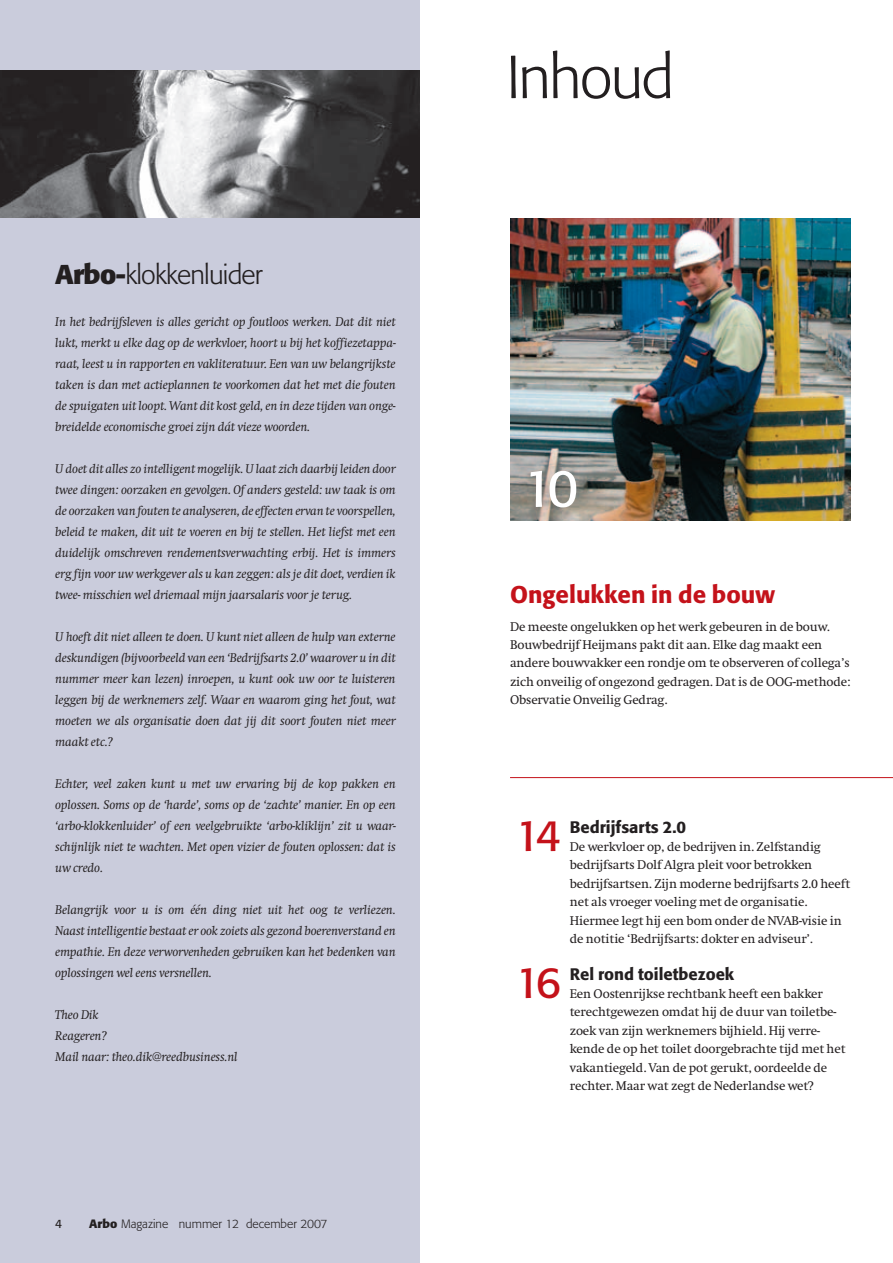
<style>
.page{position:relative;width:893px;height:1263px;background:#fff}
.page>*{position:absolute;margin:0;border:0;box-sizing:border-box;transform-origin:0 0}
.t1{font:300 60px "Formata";letter-spacing:-.03em;color:#231f20}
.t2{font:52.5px "Formata";color:#fff}
.t3{font:43.5px "Formata";color:#c4121a}
.t4{font:300 27px "Formata";letter-spacing:-.03em;color:#231f20}
.t5{font:500 24px "Formata";color:#c4121a}
.t6{font:500 16.5px "Formata";color:#231f20}
.t7{font:italic 13.2px/21px "Swift";letter-spacing:-.01em;color:#231f20;text-align:justify}
.t8{font:13.2px/18.3px "Swift";letter-spacing:-.01em;color:#231f20}
.t9{font:300 12px "Formata";color:#231f20}
.t10{font:12px "Formata";color:#231f20}
.s1{font-weight:700}
</style>
<div class="page">
<hr style="left:510px;top:777px;width:383px;height:1px;background:#c4121a">
<div style="left:0;top:0;width:419px;height:1263px;background:#caccdc"></div>
<img style="left:0;top:71px;width:419px;height:147px">
<img style="left:510px;top:219px;width:340px;height:301px">
<h3 class="t4" style="left:55px;top:263px;width:209px"><span class="s1">Arbo-</span>klokkenluider</h3>
<p class="t7" style="left:55px;top:313px;width:342px">In het bedrijfsleven is alles gericht op foutloos werken. Dat dit niet lukt, merkt u elke dag op de werkvloer, hoort u bij het koffiezetappa&shy;raat, leest u in rapporten en vakliteratuur. Een van uw belangrijkste taken is dan met actieplannen te voorkomen dat het met die fouten de spuigaten uit loopt. Want dit kost geld, en in deze tijden van onge&shy;breidelde economische groei zijn dát vieze woorden.</p>
<p class="t7" style="left:55px;top:460px;width:342px">U doet dit alles zo intelligent mogelijk. U laat zich daarbij leiden door twee dingen: oorzaken en gevolgen. Of anders gesteld: uw taak is om de oorzaken van fouten te analyseren, de effecten ervan te voorspellen, beleid te maken, dit uit te voeren en bij te stellen. Het liefst met een duidelijk omschreven rendementsverwachting erbij. Het is immers erg fijn voor uw werkgever als u kan zeggen: als je dit doet, verdien ik twee- misschien wel driemaal mijn jaarsalaris voor je terug.</p>
<p class="t7" style="left:55px;top:628px;width:342px">U hoeft dit niet alleen te doen. U kunt niet alleen de hulp van externe deskundigen (bijvoorbeeld van een ‘Bedrijfsarts 2.0’ waarover u in dit nummer meer kan lezen) inroepen, u kunt ook uw oor te luisteren leggen bij de werknemers zelf. Waar en waarom ging het fout, wat moeten we als organisatie doen dat jij dit soort fouten niet meer maakt etc.?</p>
<p class="t7" style="left:55px;top:775px;width:342px">Echter, veel zaken kunt u met uw ervaring bij de kop pakken en oplossen. Soms op de ‘harde’, soms op de ‘zachte’ manier. En op een ‘arbo-klokkenluider’ of een veelgebruikte ‘arbo-kliklijn’ zit u waar&shy;schijnlijk niet te wachten. Met open vizier de fouten oplossen: dat is uw credo.</p>
<p class="t7" style="left:55px;top:901px;width:342px">Belangrijk voor u is om één ding niet uit het oog te verliezen.<br>Naast intelligentie bestaat er ook zoiets als gezond boerenverstand en empathie. En deze verworvenheden gebruiken kan het bedenken van oplossingen wel eens versnellen.</p>
<p class="t7" style="left:55px;top:1006px;width:184px;text-align:left">Theo Dik<br>Reageren?<br>Mail naar: theo.dik@reedbusiness.nl</p>
<p class="t10" style="left:55px;top:1219px;width:8px">4</p>
<p class="t9" style="left:89px;top:1219px;width:240px"><span class="s1">Arbo</span> Magazine nummer 12 december 2007</p>
<h1 class="t1" style="left:506px;top:50px;width:169px">Inhoud</h1>
<h2 class="t2" style="left:523px;top:465px;width:57px">10</h2>
<h3 class="t5" style="left:510px;top:584px;width:266px">Ongelukken in de bouw</h3>
<p class="t8" style="left:510px;top:618px;width:342px">De meeste ongelukken op het werk gebeuren in de bouw.<br>Bouwbedrijf Heijmans pakt dit aan. Elke dag maakt een andere bouwvakker een rondje om te observeren of collega’s zich onveilig of ongezond gedragen. Dat is de OOG-methode:<br>Observatie Onveilig Gedrag.</p>
<h3 class="t3" style="left:515px;top:816px;width:47px">14</h3>
<h3 class="t3" style="left:515px;top:963px;width:47px">16</h3>
<p class="t6" style="left:570px;top:820px;width:118px">Bedrijfsarts 2.0</p>
<p class="t8" style="left:570px;top:839px;width:282px">De werkvloer op, de bedrijven in. Zelfstandig bedrijfsarts Dolf Algra pleit voor betrokken bedrijfsartsen. Zijn moderne bedrijfsarts 2.0 heeft net als vroeger voeling met de organisatie.<br>Hiermee legt hij een bom onder de NVAB-visie in de notitie ‘Bedrijfsarts: dokter en adviseur’.</p>
<p class="t6" style="left:570px;top:967px;width:166px">Rel rond toiletbezoek</p>
<p class="t8" style="left:570px;top:986px;width:277px">Een Oostenrijkse rechtbank heeft een bakker terechtgewezen omdat hij de duur van toiletbe&shy;zoek van zijn werknemers bijhield. Hij verre&shy;kende de op het toilet doorgebrachte tijd met het vakantiegeld. Van de pot gerukt, oordeelde de rechter. Maar wat zegt de Nederlandse wet?</p>
</div>
